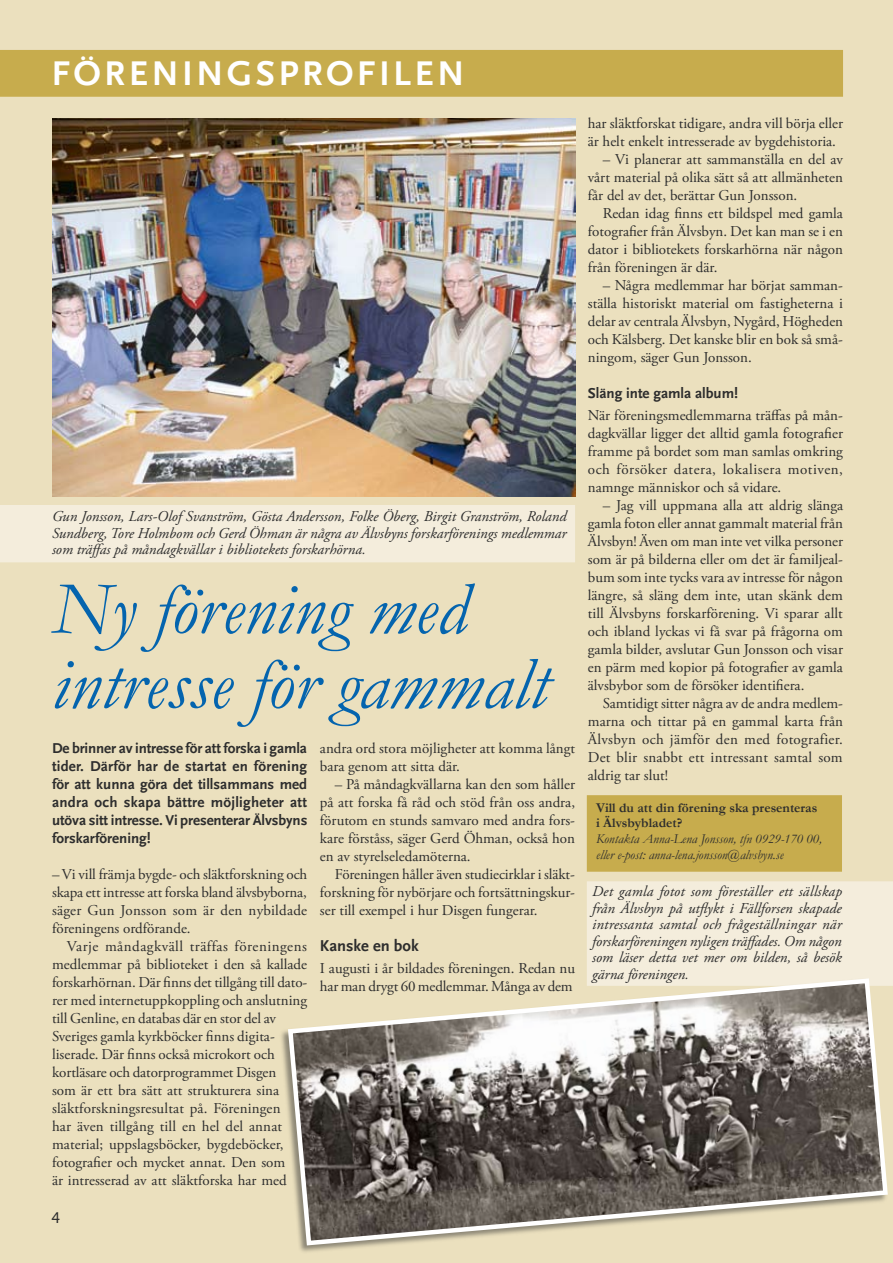
<style>
.page{position:relative;width:893px;height:1263px;background:#ebe0be}
.page>*{position:absolute;margin:0;border:0;box-sizing:border-box;transform-origin:0 0}
.t1{font:italic 75px/75px "Garamond";color:#0464ae}
.t2{font:700 36px "Scala Sans";letter-spacing:.095em;color:#fff}
.t3{font:700 16.5px "Scala Sans";color:#2d2d2d}
.t4{font:15px/18px "Adobe Garamond Pro";color:#2d2d2d;text-align:justify}
.t5{font:italic 15px/16.5px "Adobe Garamond Pro";color:#2d2d2d;text-align:justify}
.t6{font:700 15px/18px "Scala Sans";color:#2d2d2d;text-align:justify}
.t7{font:15px "Lucida Sans";color:#2d2d2d}
.t8{font:italic 13.5px/15.8px "Garamond";color:#2d2d2d}
.t9{font:700 13.5px/15.8px "Garamond";color:#2d2d2d}
</style>
<div class="page">
<div style="left:0;top:50px;width:843px;height:47px;background:#c7ac4d"></div>
<div style="left:0;top:505px;width:575px;height:57px;background:#f4eddc"></div>
<div style="left:588px;top:797px;width:252px;height:73px;background:#c7ac4d"></div>
<div style="left:587px;top:795px;width:255px;height:77px;border:3px solid #c7ac4d"></div>
<div style="left:588px;top:883px;width:303px;height:101px;background:#f4eddc"></div>
<div style="left:587px;top:881px;width:306px;height:105px;border:3px solid #f4eddc"></div>
<img style="left:53px;top:119px;width:522px;height:378px">
<div style="left:278px;top:977px;width:611px;height:278px;background:#ebe0be"></div>
<svg style="left:285px;top:976px;width:605px;height:272px"></svg>
<h2 class="t2" style="left:51px;top:54px;width:415px">FÖRENINGSPROFILEN</h2>
<p class="t5" style="left:52px;top:509px;width:516px">Gun Jonsson, Lars-Olof Svanström, Gösta Andersson, Folke Öberg, Birgit Granström, Roland Sundberg, Tore Holmbom och Gerd Öhman är några av Älvsbyns forskarförenings medlemmar som träffas på måndagkvällar i bibliotekets forskarhörna.</p>
<h1 class="t1" style="left:52px;top:570px;width:498px">Ny förening med intresse för gammalt</h1>
<p class="t6" style="left:52px;top:740px;width:257px">De brinner av intresse för att forska i gamla tider. Därför har de startat en förening för att kunna göra det tillsammans med andra och skapa bättre möjligheter att utöva sitt intresse. Vi presenterar Älvsbyns forskarförening!</p>
<p class="t4" style="left:52px;top:866px;width:257px">– Vi vill främja bygde- och släktforskning och skapa ett intresse att forska bland älvsbyborna, säger Gun Jonsson som är den nybildade föreningens ordförande.</p>
<p class="t4" style="left:52px;top:938px;width:257px;text-align:left;text-indent:15px">Varje måndagkväll träffas föreningens medlemmar på biblioteket i den så kallade forskarhörnan. Där finns det tillgång till dato&shy;rer med internetuppkoppling och anslutning till Genline, en databas där en stor del av Sveriges gamla kyrkböcker finns digita&shy;liserade. Där finns också microkort och kortläsare och datorprogrammet Disgen<br>som är ett bra sätt att strukturera sina släktforskningsresultat på. Föreningen<br>har även tillgång till en hel del annat material; uppslagsböcker, bygdeböcker, fotografier och mycket annat. Den som<br>är intresserad av att släktforska har med</p>
<p class="t4" style="left:320px;top:740px;width:257px">andra ord stora möjligheter att komma långt bara genom att sitta där.</p>
<p class="t4" style="left:320px;top:776px;width:257px;text-indent:15px">– På måndagkvällarna kan den som håller på att forska få råd och stöd från oss andra, förutom en stunds samvaro med andra fors&shy;kare förståss, säger Gerd Öhman, också hon en av styrelseledamöterna.</p>
<p class="t4" style="left:320px;top:866px;width:257px;text-indent:15px">Föreningen håller även studiecirklar i släkt&shy;forskning för nybörjare och fortsättningskur&shy;ser till exempel i hur Disgen fungerar.</p>
<p class="t3" style="left:320px;top:937px;width:100px">Kanske en bok</p>
<p class="t4" style="left:320px;top:960px;width:257px">I augusti i år bildades föreningen. Redan nu har man drygt 60 medlemmar. Många av dem</p>
<p class="t7" style="left:51px;top:1209px;width:11px">4</p>
<p class="t4" style="left:588px;top:115px;width:257px">har släktforskat tidigare, andra vill börja eller är helt enkelt intresserade av bygdehistoria.</p>
<p class="t4" style="left:588px;top:151px;width:257px;text-indent:15px">– Vi planerar att sammanställa en del av vårt material på olika sätt så att allmänheten får del av det, berättar Gun Jonsson.</p>
<p class="t4" style="left:588px;top:205px;width:257px;text-indent:15px">Redan idag finns ett bildspel med gamla fotografier från Älvsbyn. Det kan man se i en dator i bibliotekets forskarhörna när någon från föreningen är där.</p>
<p class="t4" style="left:588px;top:277px;width:257px;text-indent:15px">– Några medlemmar har börjat samman&shy;ställa historiskt material om fastigheterna i delar av centrala Älvsbyn, Nygård, Högheden och Kälsberg. Det kanske blir en bok så små&shy;ningom, säger Gun Jonsson.</p>
<p class="t6" style="left:588px;top:384px;width:152px">Släng inte gamla album!</p>
<p class="t4" style="left:588px;top:407px;width:257px">När föreningsmedlemmarna träffas på mån&shy;dagkvällar ligger det alltid gamla fotografier framme på bordet som man samlas omkring och försöker datera, lokalisera motiven, namnge människor och så vidare.</p>
<p class="t4" style="left:588px;top:497px;width:257px;text-indent:15px">– Jag vill uppmana alla att aldrig slänga gamla foton eller annat gammalt material från Älvsbyn! Även om man inte vet vilka personer som är på bilderna eller om det är familjeal&shy;bum som inte tycks vara av intresse för någon längre, så släng dem inte, utan skänk dem till Älvsbyns forskarförening. Vi sparar allt och ibland lyckas vi få svar på frågorna om gamla bilder, avslutar Gun Jonsson och visar en pärm med kopior på fotografier av gamla älvsbybor som de försöker identifiera.</p>
<p class="t4" style="left:588px;top:695px;width:257px;text-indent:15px">Samtidigt sitter några av de andra medlem&shy;marna och tittar på en gammal karta från Älvsbyn och jämför den med fotografier.<br>Det blir snabbt ett intressant samtal som aldrig tar slut!</p>
<p class="t9" style="left:596px;top:799px;width:223px">Vill du att din förening ska presenteras i Älvsbybladet?</p>
<p class="t8" style="left:596px;top:831px;width:228px">Kontakta Anna-Lena Jonsson, tfn 0929-170 00, eller e-post: anna-lena.jonsson@alvsbyn.se</p>
<p class="t5" style="left:592px;top:883px;width:252px">Det gamla fotot som föreställer ett sällskap från Älvsbyn på utflykt i Fällforsen skapade intressanta samtal och frågeställningar när forskarföreningen nyligen träffades. Om någon som läser detta vet mer om bilden, så besök gärna föreningen.</p>
</div>
